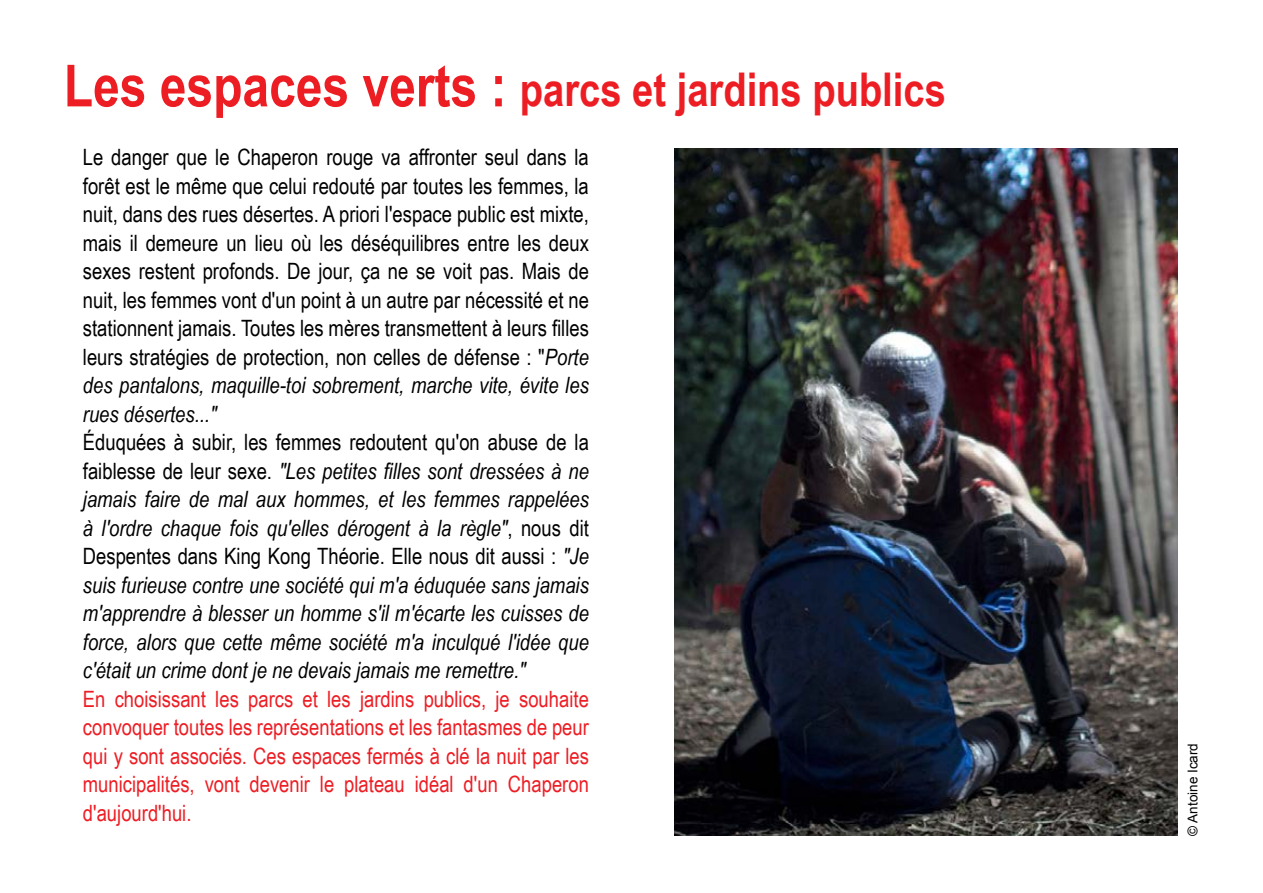
<style>
.page{position:relative;width:1263px;height:893px;background:#fff}
.page>*{position:absolute;margin:0;border:0;box-sizing:border-box;transform-origin:0 0}
.t1{font:700 46.5px "Arial Narrow";color:#ed1d24}
.t2{font:22.5px/28.5px "Arial Narrow";color:#000;text-align:justify}
.t3{font:italic 22.5px/28.5px "Arial Narrow";color:#000;text-align:justify}
.t4{font:22.5px/28.5px "Arial Narrow";color:#ed1d24;text-align:justify}
.t5{font:13.5px "Arial";color:#000}
.s1{font-size:58.5px}
.s2{font-style:italic}
.s3{font-style:normal}
</style>
<div class="page">
<img style="left:674px;top:149px;width:504px;height:687px">
<h1 class="t1" style="left:64px;top:55px;width:884px"><span class="s1">Les espaces verts :</span> parcs et jardins publics</h1>
<p class="t2" style="left:83px;top:142px;width:508px">Le danger que le Chaperon rouge va affronter seul dans la forêt est le même que celui redouté par toutes les femmes, la nuit, dans des rues désertes. A priori l'espace public est mixte, mais il demeure un lieu où les déséquilibres entre les deux sexes restent profonds. De jour, ça ne se voit pas. Mais de nuit, les femmes vont d'un point à un autre par nécessité et ne stationnent jamais. Toutes les mères transmettent à leurs filles leurs stratégies de protection, non celles de défense : "<span class="s2">Porte des pantalons, maquille-toi sobrement, marche vite, évite les rues désertes..."</span></p>
<p class="t3" style="left:83px;top:428px;width:507px"><span class="s3">Éduquées à subir, les femmes redoutent qu'on abuse de la faiblesse de leur sexe.</span> "Les petites filles sont dressées à ne jamais faire de mal aux hommes, et les femmes rappelées à l'ordre chaque fois qu'elles dérogent à la règle"<span class="s3">, nous dit Despentes dans King Kong Théorie. Elle nous dit aussi :</span> "Je suis furieuse contre une société qui m'a éduquée sans jamais m'apprendre à blesser un homme s'il m'écarte les cuisses de force, alors que cette même société m'a inculqué l'idée que c'était un crime dont je ne devais jamais me remettre."</p>
<p class="t4" style="left:83px;top:684px;width:507px">En choisissant les parcs et les jardins publics, je souhaite convoquer toutes les représentations et les fantasmes de peur qui y sont associés. Ces espaces fermés à clé la nuit par les municipalités, vont devenir le plateau idéal d'un Chaperon d'aujourd'hui.</p>
<p class="t5" style="left:1184px;top:836px;width:94px;rotate:-90deg">© Antoine Icard</p>
</div>
